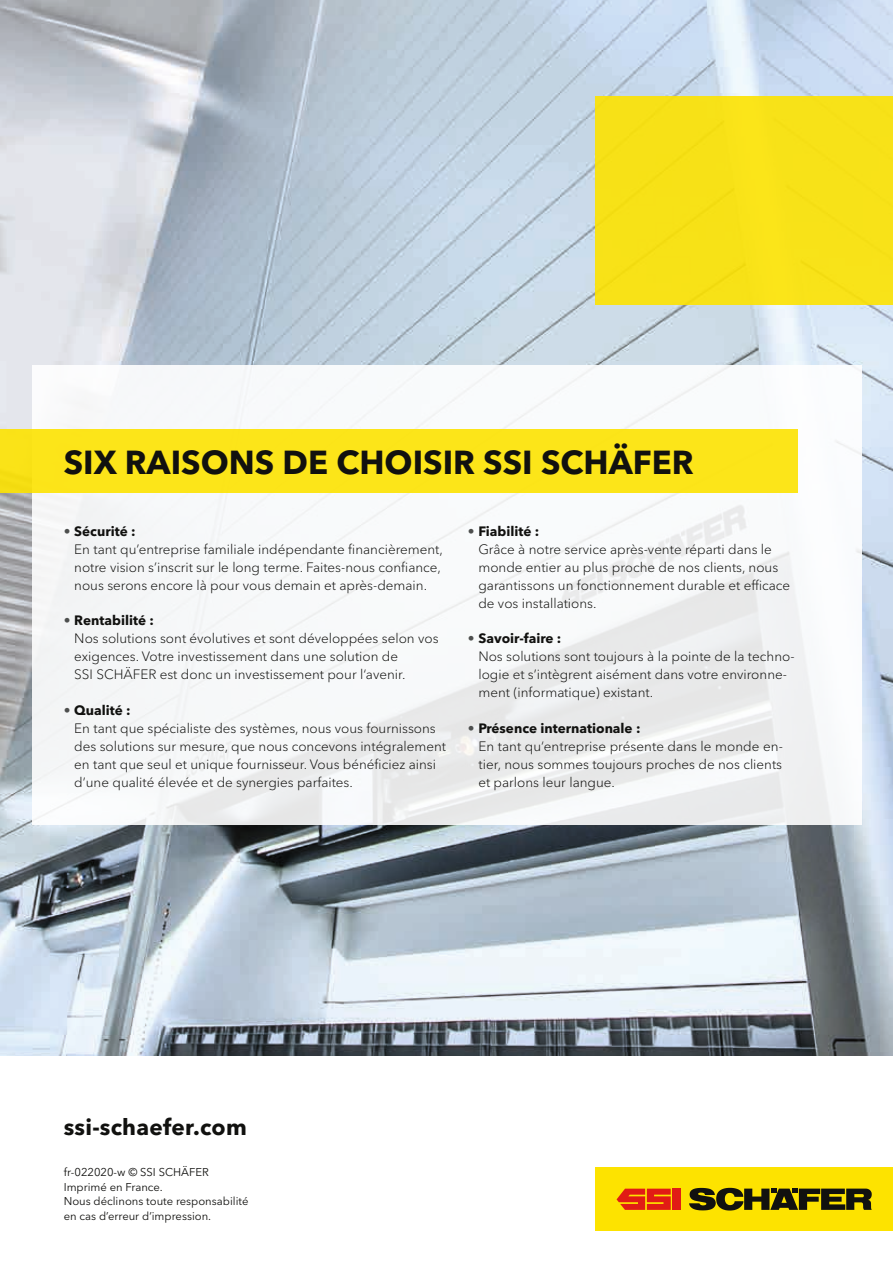
<style>
.page{position:relative;width:893px;height:1263px;background:#fff}
.page>*{position:absolute;margin:0;border:0;box-sizing:border-box;transform-origin:0 0}
.t1{font:700 33px "Avenir Next W1 G";color:#11110f}
.t2{font:700 22.5px "Avenir Next W1 G";letter-spacing:.01em;color:#11110f}
.t3{font:300 13.5px/18px "Avenir Next W1 G";color:#11110f}
.t4{font:11.25px/14.5px "Avenir Next W1 G";color:#11110f}
.s1{font-weight:700;color:#4d4f4e}
.s2{font-weight:700}
</style>
<div class="page">
<img style="left:0;top:0;width:893px;height:1056px">
<div style="left:595px;top:1167px;width:298px;height:64px;background:#fde300"></div>
<svg style="left:617px;top:1189px;width:54px;height:21px"></svg>
<div style="left:672px;top:1189px;width:9px;height:21px;background:#e11c15"></div>
<svg style="left:689px;top:1188px;width:183px;height:22px"></svg>
<div style="left:595px;top:96px;width:298px;height:209px;background:#f7e218"></div>
<div style="left:32px;top:366px;width:829px;height:459px;background:linear-gradient(to bottom,#fbfdfe,#eeeff0)"></div>
<div style="left:0;top:429px;width:797px;height:64px;background:#fce519"></div>
<h1 class="t1" style="left:64px;top:442px;width:632px">SIX RAISONS DE CHOISIR SSI SCHÄFER</h1>
<p class="t3" style="left:74px;top:522px;width:370px;text-indent:-11px"><span class="s1">•</span> <span class="s2">Sécurité :<br></span>En tant qu’entreprise familiale indépendante financièrement, notre vision s’inscrit sur le long terme. Faites-nous confiance, nous serons encore là pour vous demain et après-demain.</p>
<p class="t3" style="left:74px;top:612px;width:366px;text-indent:-11px"><span class="s1">•</span> <span class="s2">Rentabilité :<br></span>Nos solutions sont évolutives et sont développées selon vos exigences. Votre investissement dans une solution de<br>SSI SCHÄFER est donc un investissement pour l‘avenir.</p>
<p class="t3" style="left:74px;top:701px;width:373px;text-indent:-11px"><span class="s1">•</span> <span class="s2">Qualité :<br></span>En tant que spécialiste des systèmes, nous vous fournissons des solutions sur mesure, que nous concevons intégralement en tant que seul et unique fournisseur. Vous bénéficiez ainsi d’une qualité élevée et de synergies parfaites.</p>
<p class="t3" style="left:478px;top:522px;width:313px;text-indent:-11px"><span class="s1">•</span> <span class="s2">Fiabilité :<br></span>Grâce à notre service après-vente réparti dans le monde entier au plus proche de nos clients, nous garantissons un fonctionnement durable et efficace de vos installations.</p>
<p class="t3" style="left:478px;top:630px;width:318px;text-indent:-11px"><span class="s1">•</span> <span class="s2">Savoir-faire :<br></span>Nos solutions sont toujours à la pointe de la techno&shy;logie et s’intègrent aisément dans votre environne&shy;ment (informatique) existant.</p>
<p class="t3" style="left:478px;top:719px;width:306px;text-indent:-11px"><span class="s1">•</span> <span class="s2">Présence internationale :<br></span>En tant qu‘entreprise présente dans le monde en&shy;tier, nous sommes toujours proches de nos clients et parlons leur langue.</p>
<h2 class="t2" style="left:64px;top:1114px;width:185px">ssi-schaefer.com</h2>
<p class="t4" style="left:64px;top:1165px;width:186px">fr-022020-w © SSI SCHÄFER<br>Imprimé en France.<br>Nous déclinons toute responsabilité en cas d’erreur d’impression.</p>
</div>
